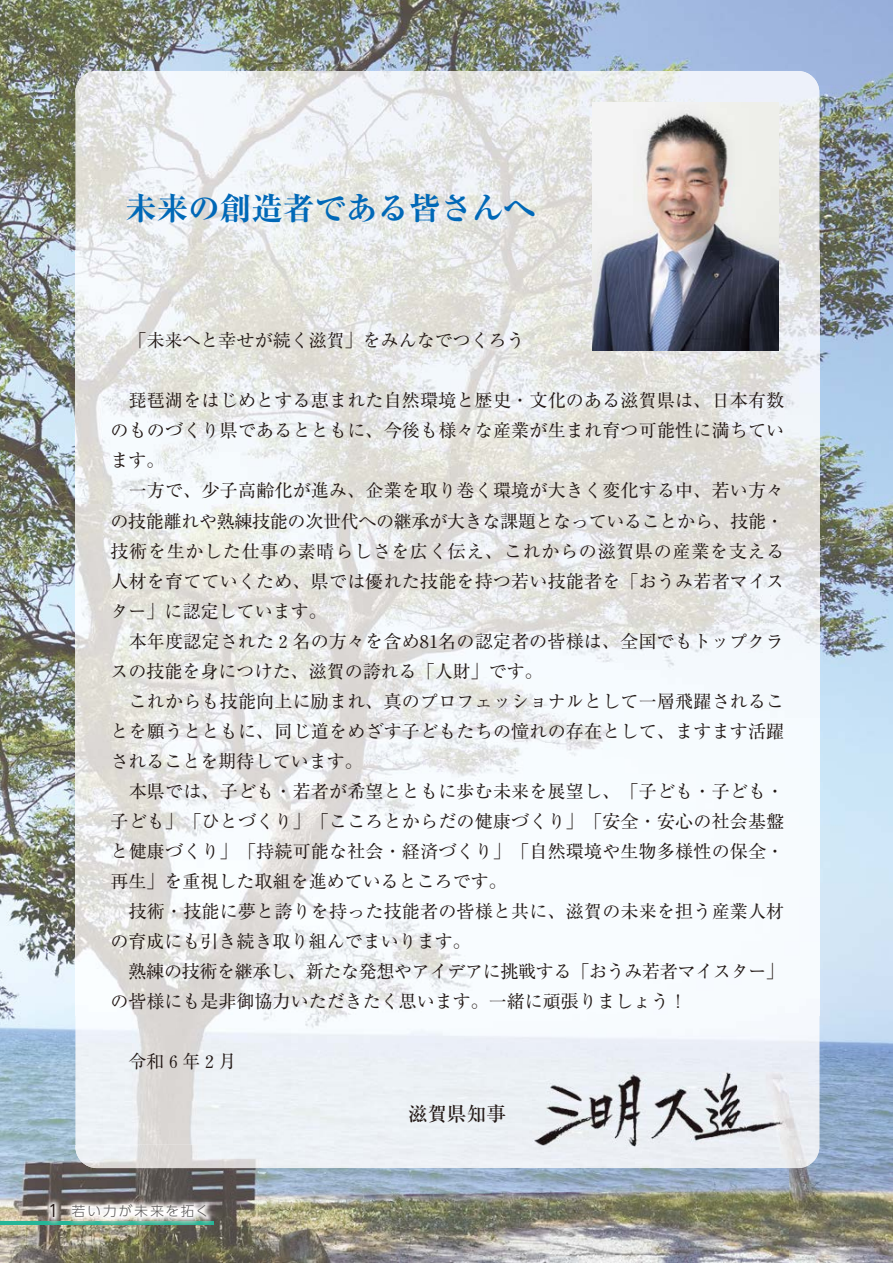
<style>
.page{position:relative;width:893px;height:1263px;background:#fff}
.page>*{position:absolute;margin:0;border:0;box-sizing:border-box;transform-origin:0 0}
.t1{font:700 expanded 31.5px "Ryumin";color:#0068b7}
.t2{font:500 19.5px "Ryumin";color:#221815}
.t3{font:18px/30px "Ryumin";letter-spacing:.01em;color:#221815}
.t4{font:18px/30px "Ryumin";letter-spacing:-.015em;color:#221815}
.t5{font:300 13.5px "UD Shin Go Pr 6";letter-spacing:.16em;color:#595757}
.s1{font-weight:400;font-size:16.5px;color:#221815}
</style>
<div class="page">
<img style="left:0;top:100px;width:75px;height:1045px">
<img style="left:818px;top:250px;width:74px;height:746px">
<img style="left:787px;top:996px;width:105px;height:267px">
<img style="left:267px;top:1168px;width:520px;height:95px">
<img style="left:0;top:0;width:787px;height:100px">
<img style="left:787px;top:0;width:105px;height:250px">
<img style="left:75px;top:71px;width:743px;height:1097px">
<img style="left:532px;top:1073px;width:256px;height:73px">
<img style="left:592px;top:102px;width:186px;height:248px">
<img style="left:0;top:1145px;width:267px;height:118px">
<img style="left:75px;top:1145px;width:192px;height:23px">
<img style="left:0;top:1222px;width:213px;height:3px">
<h1 class="t1" style="left:125px;top:189px;width:411px">未来の創造者である皆さんへ</h1>
<p class="t3" style="left:110px;top:325px;width:416px">　「未来へと幸せが続く滋賀」をみんなでつくろう</p>
<p class="t3" style="left:110px;top:385px;width:675px">　琵琶湖をはじめとする恵まれた自然環境と歴史・文化のある滋賀県は、日本有数のものづくり県であるとともに、今後も様々な産業が生まれ育つ可能性に満ちています。<br>　一方で、少子高齢化が進み、企業を取り巻く環境が大きく変化する中、若い方々の技能離れや熟練技能の次世代への継承が大きな課題となっていることから、技能・技術を生かした仕事の素晴らしさを広く伝え、これからの滋賀県の産業を支える人材を育てていくため、県では優れた技能を持つ若い技能者を「おうみ若者マイスター」に認定しています。<br>　本年度認定された２名の方々を含め81名の認定者の皆様は、全国でもトップクラスの技能を身につけた、滋賀の誇れる「人財」です。　<br>　これからも技能向上に励まれ、真のプロフェッショナルとして一層飛躍されることを願うとともに、同じ道をめざす子どもたちの憧れの存在として、ますます活躍されることを期待しています。<br>　本県では、子ども・若者が希望とともに歩む未来を展望し、「子ども・子ども・子ども」「ひとづくり」「こころとからだの健康づくり」「安全・安心の社会基盤と健康づくり」「持続可能な社会・経済づくり」「自然環境や生物多様性の保全・再生」を重視した取組を進めているところです。<br>　技術・技能に夢と誇りを持った技能者の皆様と共に、滋賀の未来を担う産業人材の育成にも引き続き取り組んでまいります。</p>
<p class="t4" style="left:110px;top:956px;width:675px;text-indent:18px">熟練の技術を継承し、新たな発想やアイデアに挑戦する「おうみ若者マイスター」の皆様にも是非御協力いただきたく思います。一緒に頑張りましょう！</p>
<p class="t3" style="left:110px;top:1046px;width:128px">　令和６年２月</p>
<p class="t5" style="left:49px;top:1200px;width:162px"><span class="s1">1</span> 若い力が未来を拓く</p>
<p class="t2" style="left:408px;top:1101px;width:99px">滋賀県知事</p>
</div>
